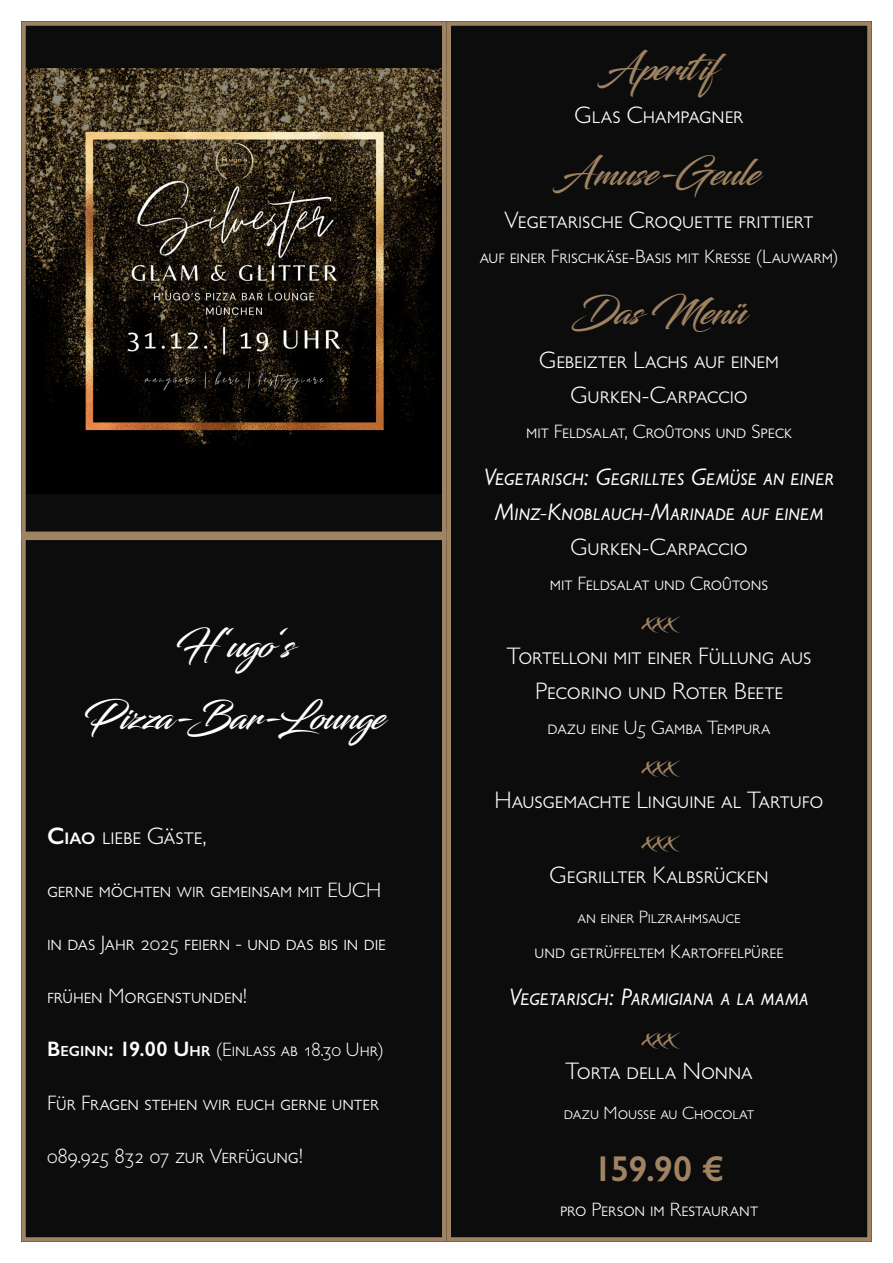
<style>
.page{position:relative;width:893px;height:1263px;background:#fff}
.page>*{position:absolute;margin:0;border:0;box-sizing:border-box;transform-origin:0 0}
.Überschrift{font:36px "Blacksword";letter-spacing:-.02em;color:#9f8363}
.Überschrift-2{font:36px/71.2px "Blacksword";letter-spacing:-.02em;color:#fff;text-align:center}
.t1{font:600 36px "Gill Sans";color:#9f8363}
.Sternchen{font:30px "Blacksword";letter-spacing:.02em;color:#9f8363}
.Speise{font:300 24px "Gill Sans";letter-spacing:-.005em;color:#fff}
.Speise-2{font:italic 24px/35px "Gill Sans";letter-spacing:.01em;color:#fff;text-align:center}
.Text{font:300 21px "Gill Sans";letter-spacing:-.005em;color:#fff}
.Zusatz{font:300 19.5px "Gill Sans";letter-spacing:-.005em;color:#fff}
.Text-2{font:300 19.5px "Gill Sans";color:#fff}
.Speise-3{font:300 18px "Gill Sans";letter-spacing:-.005em;color:#fff}
.s1{font-weight:600}
.s2{font-weight:600;font-size:16.8px}
.s3{font-weight:600;font-size:21px}
.s4{font-weight:600;font-size:14.7px}
.s5{font-weight:300;font-style:normal}
</style>
<div class="page">
<div style="left:21px;top:21px;width:851px;height:1221px;background:#0c0c0c"></div>
<img style="left:26px;top:68px;width:415px;height:425px">
<div style="left:21px;top:21px;width:425px;height:519px;border:4px solid #9f8363"></div>
<div style="left:446px;top:21px;width:426px;height:1221px;border:4px solid #9f8363"></div>
<div style="left:21px;top:531px;width:425px;height:711px;border:4px solid #9f8363"></div>
<p class="Überschrift-2" style="left:83px;top:609px;width:303px">H‘ugo‘s<br>Pizza-Bar-Lounge</p>
<p class="Speise" style="left:47px;top:821px;width:161px"><span class="s1">C</span><span class="s2">IAO</span> liebe Gäste,</p>
<p class="Text" style="left:47px;top:877px;width:336px">gerne möchten wir gemeinsam mit EUCH</p>
<p class="Text" style="left:47px;top:930px;width:340px">in das Jahr 2025 feiern - und das bis in die</p>
<p class="Text" style="left:47px;top:983px;width:201px">frühen Morgenstunden!</p>
<p class="Text-2" style="left:47px;top:1038px;width:338px"><span class="s3">B</span><span class="s4">EGINN</span><span class="s3">: 19.00 U</span><span class="s4">HR</span> (Einlass ab 18.30 Uhr)</p>
<p class="Text" style="left:47px;top:1090px;width:334px">Für Fragen stehen wir euch gerne unter</p>
<p class="Text" style="left:47px;top:1143px;width:257px">089.925 832 07 zur Verfügung!</p>
<p class="Überschrift" style="left:603px;top:46px;width:135px">Aperitif</p>
<p class="Speise" style="left:575px;top:101px;width:170px">Glas Champagner</p>
<p class="Überschrift" style="left:558px;top:151px;width:203px">Amuse-Geule</p>
<p class="Speise" style="left:505px;top:205px;width:311px">Vegetarische Croquette frittiert</p>
<p class="Zusatz" style="left:480px;top:245px;width:360px">auf einer Frischkäse-Basis mit Kresse (Lauwarm)</p>
<p class="Überschrift" style="left:572px;top:291px;width:176px">Das Menü</p>
<p class="Speise" style="left:539px;top:345px;width:241px">Gebeizter Lachs auf einem</p>
<p class="Speise" style="left:570px;top:380px;width:179px">Gurken-Carpaccio</p>
<p class="Zusatz" style="left:526px;top:419px;width:267px">mit Feldsalat, Croûtons und Speck</p>
<p class="Speise-2" style="left:484px;top:460px;width:352px">Vegetarisch: Gegrilltes Gemüse an einer<br>Minz-Knoblauch-Marinade auf einem<br><span class="s5">Gurken-Carpaccio</span></p>
<p class="Zusatz" style="left:550px;top:572px;width:220px">mit Feldsalat und Croûtons</p>
<p class="Sternchen" style="left:643px;top:601px;width:33px">xxx</p>
<p class="Speise" style="left:507px;top:642px;width:306px">Tortelloni mit einer Füllung aus</p>
<p class="Speise" style="left:535px;top:677px;width:250px">Pecorino und Roter Beete</p>
<p class="Zusatz" style="left:548px;top:716px;width:224px">dazu eine U5 Gamba Tempura</p>
<p class="Sternchen" style="left:643px;top:745px;width:33px">xxx</p>
<p class="Speise" style="left:495px;top:786px;width:331px">Hausgemachte Linguine al Tartufo</p>
<p class="Sternchen" style="left:643px;top:820px;width:33px">xxx</p>
<p class="Speise" style="left:550px;top:860px;width:220px">Gegrillter Kalbsrücken</p>
<p class="Speise-3" style="left:577px;top:906px;width:165px">an einer Pilzrahmsauce</p>
<p class="Zusatz" style="left:535px;top:939px;width:250px">und getrüffeltem Kartoffelpüree</p>
<p class="Speise-2" style="left:509px;top:979px;width:301px">Vegetarisch: Parmigiana a la mama</p>
<p class="Sternchen" style="left:643px;top:1017px;width:33px">xxx</p>
<p class="Speise" style="left:565px;top:1057px;width:189px">Torta della Nonna</p>
<p class="Speise-3" style="left:564px;top:1102px;width:192px">dazu Mousse au Chocolat</p>
<p class="t1" style="left:594px;top:1147px;width:132px">159.90 €</p>
<p class="Zusatz" style="left:560px;top:1198px;width:200px">pro Person im Restaurant</p>
</div>
